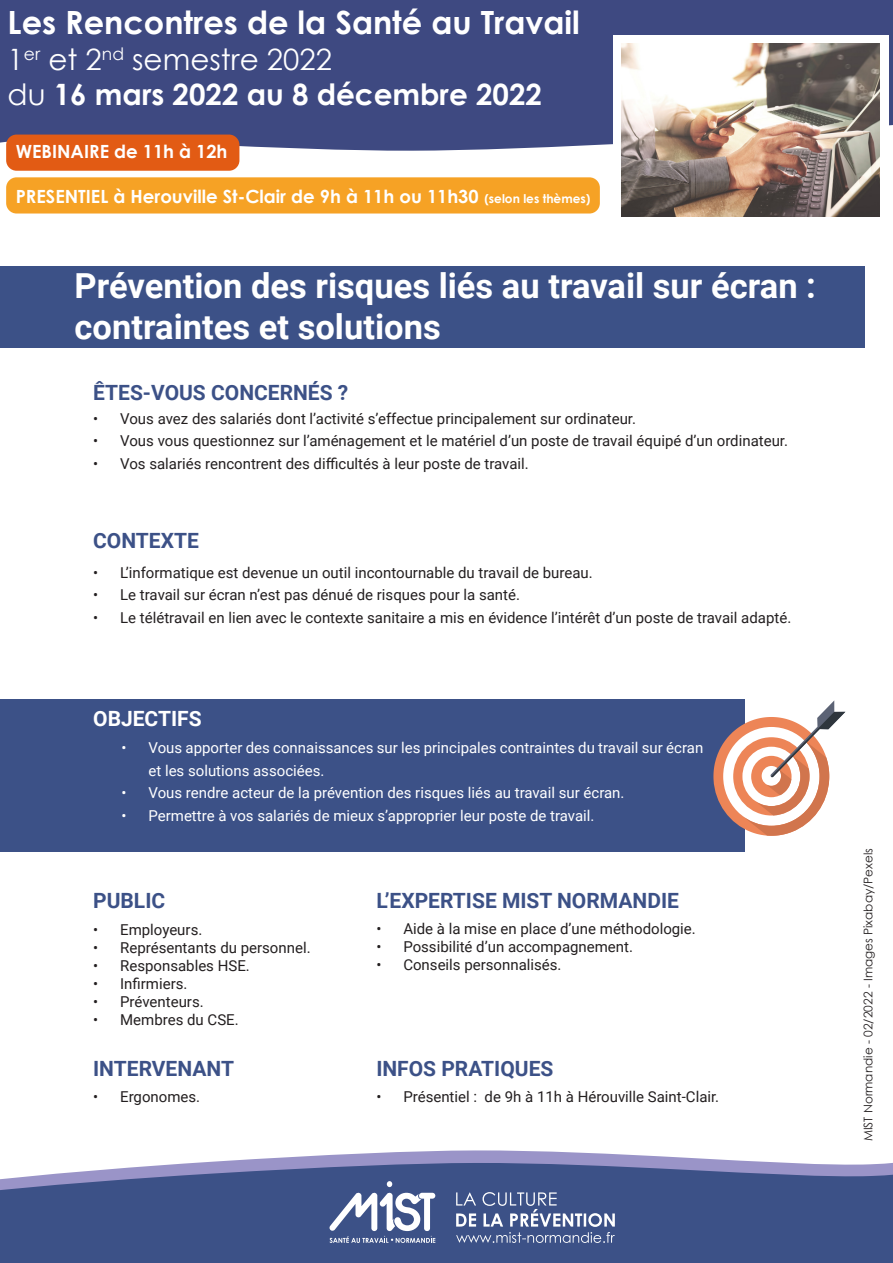
<style>
.page{position:relative;width:893px;height:1263px;background:#fff}
.page>*{position:absolute;margin:0;border:0;box-sizing:border-box;transform-origin:0 0}
.t1{font:700 34.5px/41.4px "Roboto";color:#fff}
.t2{font:700 31.95px "Century Gothic";color:#fff}
.t3{font:700 29.4px/35.2px "Century Gothic";color:#fff}
.t4{font:700 21px "Roboto";color:#3c5187}
.t5{font:700 21px "Roboto";color:#fff}
.t6{font:700 18.15px "Century Gothic";color:#fff}
.t7{font:15px "Roboto";color:#231f20}
.t8{font:15px/22.5px "Roboto";color:#fff}
.t9{font:12px "Century Gothic";color:#231f20}
.s1{font-weight:400}
.s2{font-size:12.15px}
</style>
<div class="page">
<svg style="left:258px;top:1150px;width:450px;height:9px;fill:#9a94c8"></svg>
<svg style="left:0;top:1159px;width:893px;height:104px;background:#4d5f92"></svg>
<svg style="left:329px;top:1181px;width:106px;height:62px"></svg>
<svg style="left:456px;top:1192px;width:159px;height:51px;background:#62739e"></svg>
<div style="left:0;top:0;width:893px;height:154px;background:#3e4981"></div>
<div style="left:614px;top:35px;width:275px;height:166px;background:#fff"></div>
<div style="left:6px;top:135px;width:233px;height:36px;background:#e25b14;border-radius:10px"></div>
<div style="left:6px;top:177px;width:594px;height:36px;background:#f6a225;border-radius:10px"></div>
<div style="left:0;top:699px;width:744px;height:153px;background:#3c5187"></div>
<div style="left:0;top:266px;width:864px;height:82px;background:#3c5187"></div>
<svg style="left:713px;top:700px;width:132px;height:137px"></svg>
<img style="left:621px;top:43px;width:258px;height:173px">
<p class="t2" style="left:8px;top:-1px;width:574px">Les Rencontres de la Santé au Travail</p>
<p class="t3" style="left:8px;top:40px;width:536px"><span class="s1">1</span><sup>er</sup> <span class="s1">et 2</span><sup>nd</sup> <span class="s1">semestre 2022<br>du</span> 16 mars 2022 au 8 décembre 2022</p>
<p class="t6" style="left:16px;top:138px;width:213px">WEBINAIRE de 11h à 12h</p>
<p class="t6" style="left:16px;top:182px;width:576px">PRESENTIEL à Herouville St-Clair de 9h à 11h ou 11h30 <span class="s2">(selon les thèmes)</span></p>
<p class="t1" style="left:75px;top:263px;width:743px">Prévention des risques liés au travail sur écran : contraintes et solutions</p>
<p class="t4" style="left:93px;top:378px;width:257px">ÊTES-VOUS CONCERNÉS ?</p>
<p class="t7" style="left:93px;top:408px;width:544px">• Vous avez des salariés dont l’activité s’effectue principalement sur ordinateur.</p>
<p class="t7" style="left:93px;top:430px;width:696px">• Vous vous questionnez sur l’aménagement et le matériel d’un poste de travail équipé d’un ordinateur.</p>
<p class="t7" style="left:93px;top:453px;width:437px">• Vos salariés rencontrent des difficultés à leur poste de travail.</p>
<p class="t4" style="left:93px;top:526px;width:107px">CONTEXTE</p>
<p class="t7" style="left:93px;top:562px;width:501px">• L’informatique est devenue un outil incontournable du travail de bureau.</p>
<p class="t7" style="left:93px;top:585px;width:428px">• Le travail sur écran n’est pas dénué de risques pour la santé.</p>
<p class="t7" style="left:93px;top:607px;width:700px">• Le télétravail en lien avec le contexte sanitaire a mis en évidence l’intérêt d’un poste de travail adapté.</p>
<p class="t5" style="left:93px;top:704px;width:110px">OBJECTIFS</p>
<p class="t8" style="left:148px;top:736px;width:556px;text-indent:-27px">• Vous apporter des connaissances sur les principales contraintes du travail sur écran et les solutions associées.</p>
<p class="t8" style="left:121px;top:781px;width:505px">• Vous rendre acteur de la prévention des risques liés au travail sur écran.</p>
<p class="t8" style="left:121px;top:804px;width:475px">• Permettre à vos salariés de mieux s’approprier leur poste de travail.</p>
<p class="t4" style="left:93px;top:886px;width:74px">PUBLIC</p>
<p class="t4" style="left:376px;top:886px;width:304px">L’EXPERTISE MIST NORMANDIE</p>
<p class="t7" style="left:93px;top:919px;width:111px">• Employeurs.</p>
<p class="t7" style="left:93px;top:937px;width:219px">• Représentants du personnel.</p>
<p class="t7" style="left:93px;top:955px;width:158px">• Responsables HSE.</p>
<p class="t7" style="left:93px;top:973px;width:96px">• Infirmiers.</p>
<p class="t7" style="left:93px;top:991px;width:112px">• Préventeurs.</p>
<p class="t7" style="left:93px;top:1009px;width:147px">• Membres du CSE.</p>
<p class="t7" style="left:376px;top:918px;width:321px">• Aide à la mise en place d’une méthodologie.</p>
<p class="t7" style="left:376px;top:936px;width:258px">• Possibilité d’un accompagnement.</p>
<p class="t7" style="left:376px;top:954px;width:187px">• Conseils personnalisés.</p>
<p class="t4" style="left:93px;top:1054px;width:142px">INTERVENANT</p>
<p class="t4" style="left:376px;top:1054px;width:179px">INFOS PRATIQUES</p>
<p class="t7" style="left:93px;top:1086px;width:109px">• Ergonomes.</p>
<p class="t7" style="left:376px;top:1086px;width:344px">• Présentiel : de 9h à 11h à Hérouville Saint-Clair.</p>
<p class="t9" style="left:860px;top:1141px;width:295px;rotate:-90deg">MIST Normandie - 02/2022 - Images Pixabay/Pexels</p>
</div>
